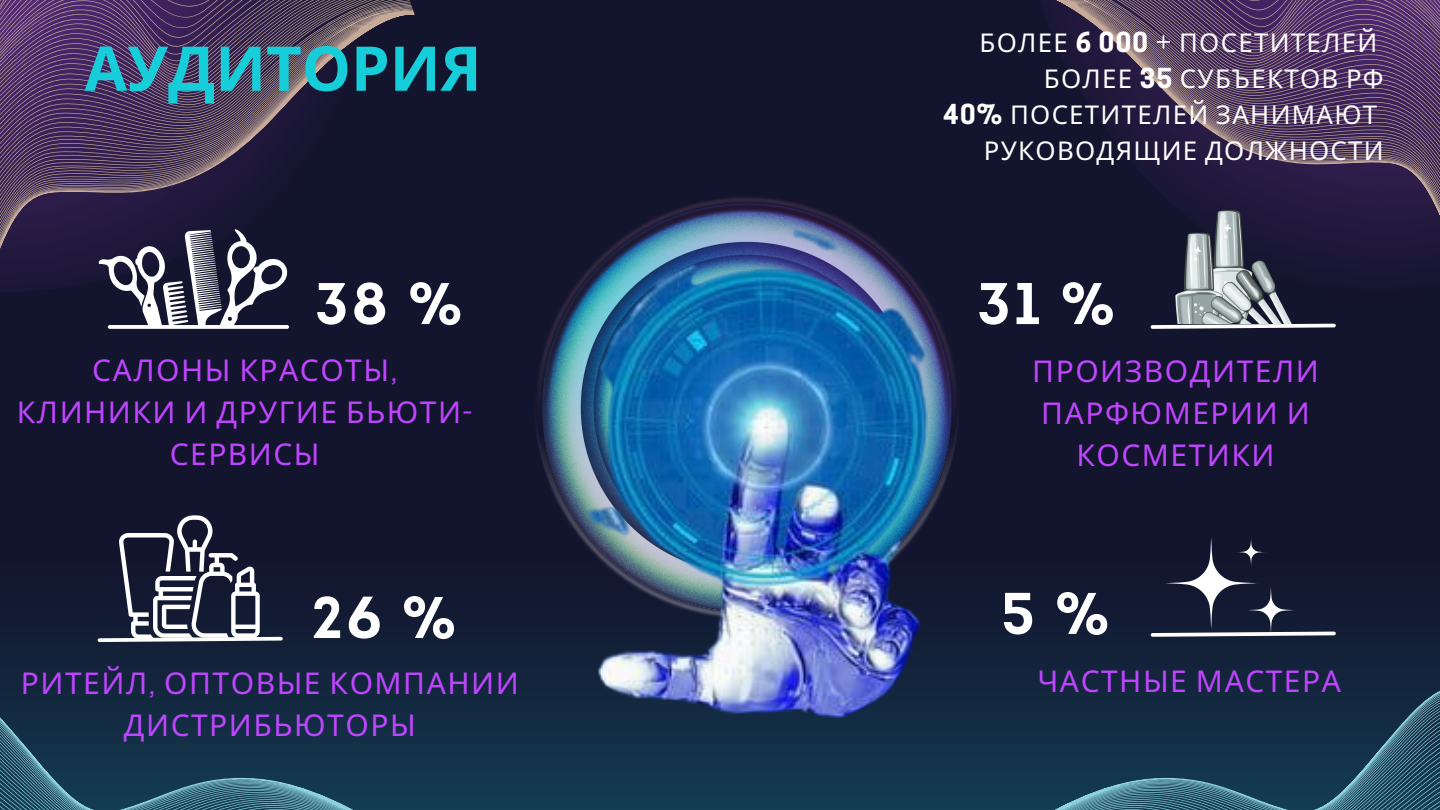
<style>
.page{position:relative;width:1440px;height:810px;background:#13142d}
.page>*{position:absolute;margin:0;border:0;box-sizing:border-box;transform-origin:0 0}
.t1{font:700 61.7px "Open Sans";color:#16ceda}
.t2{font:700 58.7px "Intro";color:#fff}
.t3{font:30px/42px "Noto Sans";letter-spacing:.05em;color:#bf45ff;text-align:center}
.t4{font:25.9px/36px "Noto Sans";letter-spacing:.05em;color:#fff;text-align:right}
.s1{font-family:"Cooper Hewitt"}
.s2{font-family:"Cooper Hewitt";font-weight:700}
</style>
<div class="page">
<div style="left:0;top:553px;width:1440px;height:257px;background:#131f37"></div>
<svg style="left:0;top:0;width:415px;height:285px"></svg>
<svg style="left:1050px;top:0;width:390px;height:257px"></svg>
<svg style="left:1033px;top:690px;width:407px;height:120px;fill:#133249"></svg>
<svg style="left:0;top:701px;width:503px;height:109px;fill:#133249"></svg>
<img style="left:676px;top:197px;width:142px;height:13px">
<svg style="left:98px;top:228px;width:194px;height:99px"></svg>
<svg style="left:108px;top:325px;width:181px;height:4px"></svg>
<svg style="left:97px;top:515px;width:186px;height:127px"></svg>
<svg style="left:1150px;top:323px;width:186px;height:6px"></svg>
<img style="left:1176px;top:210px;width:137px;height:113px">
<svg style="left:1150px;top:537px;width:186px;height:100px"></svg>
<img style="left:503px;top:210px;width:530px;height:600px">
<h1 class="t1" style="left:85px;top:25px;width:399px">АУДИТОРИЯ</h1>
<h2 class="t2" style="left:315px;top:280px;width:149px">38 %</h2>
<p class="t3" style="left:17px;top:348px;width:457px">САЛОНЫ КРАСОТЫ<span class="s1">,<br></span>КЛИНИКИ И ДРУГИЕ БЬЮТИ<span class="s1">-<br></span>СЕРВИСЫ</p>
<h2 class="t2" style="left:311px;top:594px;width:146px">26 %</h2>
<p class="t3" style="left:21px;top:662px;width:499px">РИТЕЙЛ<span class="s1">,</span> ОПТОВЫЕ КОМПАНИИ<br>ДИСТРИБЬЮТОРЫ</p>
<p class="t4" style="left:943px;top:24px;width:442px">БОЛЕЕ <span class="s2">6 000</span> <span class="s1">+</span> ПОСЕТИТЕЛЕЙ<br>БОЛЕЕ <span class="s2">35</span> СУБЪЕКТОВ РФ<br><span class="s2">40%</span> ПОСЕТИТЕЛЕЙ ЗАНИМАЮТ<br>РУКОВОДЯЩИЕ ДОЛЖНОСТИ</p>
<h2 class="t2" style="left:977px;top:280px;width:139px">31 %</h2>
<p class="t3" style="left:1032px;top:349px;width:288px">ПРОИЗВОДИТЕЛИ<br>ПАРФЮМЕРИИ И<br>КОСМЕТИКИ</p>
<h2 class="t2" style="left:1001px;top:590px;width:110px">5 %</h2>
<p class="t3" style="left:1038px;top:660px;width:305px">ЧАСТНЫЕ МАСТЕРА</p>
</div>
